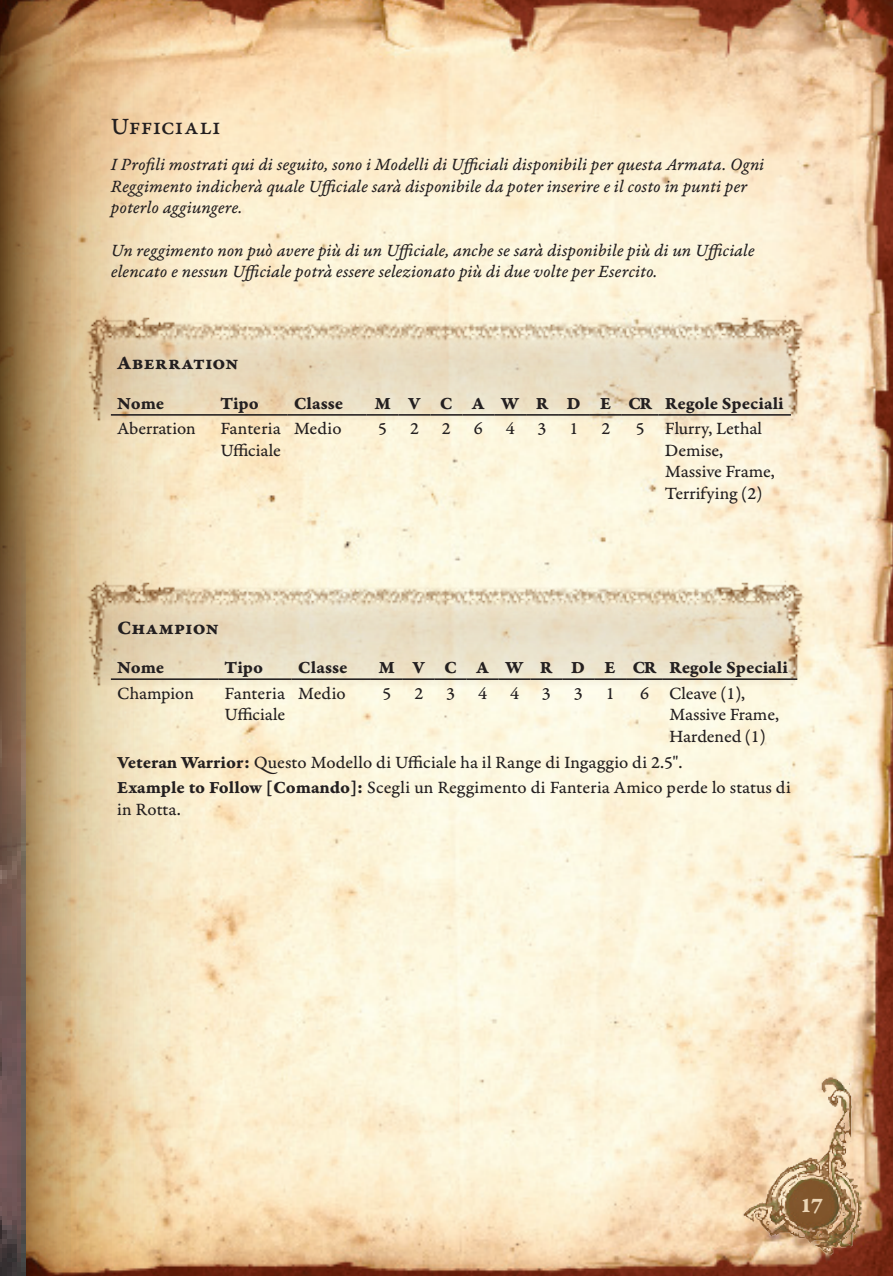
<style>
.page{position:relative;width:893px;height:1276px;background:#fff}
.page>*{position:absolute;margin:0;border:0;box-sizing:border-box;transform-origin:0 0}
.ConHEAD_2{font:24.75px "Garamond Premr Pro Med Capt";letter-spacing:.005em;color:#231f20}
.t1{font:22.5px "Garamond Premr Pro Bd Capt";color:#ecd6b6}
.ConText{font:20.25px "Garamond Premr Pro Bd Capt";color:#231f20}
.ConText-2{font:18.22px "Garamond Premr Pro It Capt";color:#231f20}
.ConText-3{font:18.22px/21.4px "Garamond Premr Pro Capt";letter-spacing:-.025em;color:#231f20}
.ConText-4{font:18.22px/21.4px "Garamond Premr Pro Capt";letter-spacing:.01em;color:#231f20}
.ConTable{font:18.22px "Garamond Premr Pro Bd Capt";letter-spacing:-.015em;color:#231f20}
.ConTable-2{font:18.22px "Garamond Premr Pro Capt";color:#231f20}
.s1{font-family:"Garamond Premr Pro Bd Capt"}
</style>
<div class="page">
<img style="left:225px;top:0;width:668px;height:1276px">
<svg style="left:112px;top:0;width:113px;height:1276px;background:#f3ddb7"></svg>
<svg style="left:1px;top:0;width:111px;height:1276px;background:#c1a070"></svg>
<svg style="left:0;top:0;width:1px;height:478px"></svg>
<img style="left:695px;top:998px;width:172px;height:265px">
<img style="left:0;top:478px;width:26px;height:798px">
<img style="left:65px;top:314px;width:762px;height:181px">
<img style="left:65px;top:578px;width:762px;height:181px">
<hr style="left:111px;top:414px;width:103px;height:2px;background:#231f20">
<hr style="left:214px;top:414px;width:73px;height:2px;background:#231f20">
<hr style="left:287px;top:414px;width:80px;height:2px;background:#231f20">
<hr style="left:367px;top:414px;width:32px;height:2px;background:#231f20">
<hr style="left:399px;top:414px;width:31px;height:2px;background:#231f20">
<hr style="left:430px;top:414px;width:32px;height:2px;background:#231f20">
<hr style="left:462px;top:414px;width:32px;height:2px;background:#231f20">
<hr style="left:494px;top:414px;width:32px;height:2px;background:#231f20">
<hr style="left:526px;top:414px;width:32px;height:2px;background:#231f20">
<hr style="left:558px;top:414px;width:32px;height:2px;background:#231f20">
<hr style="left:590px;top:414px;width:32px;height:2px;background:#231f20">
<hr style="left:622px;top:414px;width:37px;height:2px;background:#231f20">
<hr style="left:659px;top:414px;width:132px;height:2px;background:#231f20">
<hr style="left:111px;top:678px;width:107px;height:2px;background:#231f20">
<hr style="left:218px;top:678px;width:74px;height:2px;background:#231f20">
<hr style="left:292px;top:678px;width:79px;height:2px;background:#231f20">
<hr style="left:371px;top:678px;width:32px;height:2px;background:#231f20">
<hr style="left:403px;top:678px;width:32px;height:2px;background:#231f20">
<hr style="left:435px;top:678px;width:32px;height:2px;background:#231f20">
<hr style="left:467px;top:678px;width:31px;height:2px;background:#231f20">
<hr style="left:498px;top:678px;width:32px;height:2px;background:#231f20">
<hr style="left:530px;top:678px;width:32px;height:2px;background:#231f20">
<hr style="left:562px;top:678px;width:32px;height:2px;background:#231f20">
<hr style="left:594px;top:678px;width:32px;height:2px;background:#231f20">
<hr style="left:626px;top:678px;width:37px;height:2px;background:#231f20">
<hr style="left:663px;top:678px;width:134px;height:2px;background:#231f20">
<p class="ConHEAD_2" style="left:111px;top:112px;width:111px">Ufficiali</p>
<p class="ConText-2" style="left:111px;top:154px;width:655px">I Profili mostrati qui di seguito, sono i Modelli di Ufficiali disponibili per questa Armata. Ogni</p>
<p class="ConText-2" style="left:111px;top:175px;width:638px">Reggimento indicherà quale Ufficiale sarà disponibile da poter inserire e il costo in punti per</p>
<p class="ConText-2" style="left:111px;top:197px;width:133px">poterlo aggiungere.</p>
<p class="ConText-2" style="left:111px;top:239px;width:645px">Un reggimento non può avere più di un Ufficiale, anche se sarà disponibile più di un Ufficiale</p>
<p class="ConText-2" style="left:111px;top:261px;width:548px">elencato e nessun Ufficiale potrà essere selezionato più di due volte per Esercito.</p>
<p class="ConText" style="left:117px;top:350px;width:123px">Aberration</p>
<p class="ConTable" style="left:117px;top:391px;width:49px">Nome</p>
<p class="ConTable" style="left:220px;top:391px;width:40px">Tipo</p>
<p class="ConTable" style="left:294px;top:391px;width:51px">Classe</p>
<p class="ConTable" style="left:374px;top:391px;width:18px">M</p>
<p class="ConTable" style="left:408px;top:391px;width:14px">V</p>
<p class="ConTable" style="left:440px;top:391px;width:14px">C</p>
<p class="ConTable" style="left:472px;top:391px;width:14px">A</p>
<p class="ConTable" style="left:501px;top:391px;width:19px">W</p>
<p class="ConTable" style="left:536px;top:391px;width:14px">R</p>
<p class="ConTable" style="left:567px;top:391px;width:15px">D</p>
<p class="ConTable" style="left:600px;top:391px;width:13px">E</p>
<p class="ConTable" style="left:628px;top:391px;width:26px">CR</p>
<p class="ConTable" style="left:665px;top:391px;width:120px">Regole Speciali</p>
<p class="ConText-3" style="left:117px;top:418px;width:80px">Aberration</p>
<p class="ConText-3" style="left:220px;top:418px;width:62px">Fanteria<br>Ufficiale</p>
<p class="ConText-3" style="left:294px;top:418px;width:49px">Medio</p>
<p class="ConTable-2" style="left:378px;top:418px;width:10px">5</p>
<p class="ConTable-2" style="left:410px;top:418px;width:10px">2</p>
<p class="ConTable-2" style="left:442px;top:418px;width:10px">2</p>
<p class="ConTable-2" style="left:474px;top:418px;width:10px">6</p>
<p class="ConTable-2" style="left:506px;top:418px;width:10px">4</p>
<p class="ConTable-2" style="left:538px;top:418px;width:10px">3</p>
<p class="ConTable-2" style="left:569px;top:418px;width:10px">1</p>
<p class="ConTable-2" style="left:601px;top:418px;width:10px">2</p>
<p class="ConText-3" style="left:636px;top:418px;width:10px">5</p>
<p class="ConText-3" style="left:665px;top:418px;width:111px">Flurry, Lethal<br>Demise,<br>Massive Frame,<br>Terrifying (2)</p>
<p class="ConText" style="left:117px;top:615px;width:103px">Champion</p>
<p class="ConTable" style="left:117px;top:656px;width:49px">Nome</p>
<p class="ConTable" style="left:225px;top:656px;width:40px">Tipo</p>
<p class="ConTable" style="left:298px;top:656px;width:51px">Classe</p>
<p class="ConTable" style="left:379px;top:656px;width:18px">M</p>
<p class="ConTable" style="left:412px;top:656px;width:14px">V</p>
<p class="ConTable" style="left:444px;top:656px;width:14px">C</p>
<p class="ConTable" style="left:476px;top:656px;width:14px">A</p>
<p class="ConTable" style="left:506px;top:656px;width:19px">W</p>
<p class="ConTable" style="left:540px;top:656px;width:14px">R</p>
<p class="ConTable" style="left:571px;top:656px;width:15px">D</p>
<p class="ConTable" style="left:604px;top:656px;width:13px">E</p>
<p class="ConTable" style="left:632px;top:656px;width:26px">CR</p>
<p class="ConTable" style="left:669px;top:656px;width:120px">Regole Speciali</p>
<p class="ConText-3" style="left:117px;top:683px;width:78px">Champion</p>
<p class="ConText-3" style="left:225px;top:683px;width:62px">Fanteria<br>Ufficiale</p>
<p class="ConText-3" style="left:298px;top:683px;width:49px">Medio</p>
<p class="ConTable-2" style="left:382px;top:682px;width:10px">5</p>
<p class="ConTable-2" style="left:414px;top:682px;width:10px">2</p>
<p class="ConTable-2" style="left:446px;top:682px;width:10px">3</p>
<p class="ConTable-2" style="left:478px;top:682px;width:10px">4</p>
<p class="ConTable-2" style="left:510px;top:682px;width:10px">4</p>
<p class="ConTable-2" style="left:542px;top:682px;width:10px">3</p>
<p class="ConTable-2" style="left:574px;top:682px;width:10px">3</p>
<p class="ConTable-2" style="left:606px;top:682px;width:10px">1</p>
<p class="ConText-3" style="left:640px;top:683px;width:10px">6</p>
<p class="ConText-3" style="left:669px;top:683px;width:111px">Cleave (1),<br>Massive Frame,<br>Hardened (1)</p>
<p class="ConText-3" style="left:117px;top:751px;width:567px"><span class="s1">Veteran Warrior:</span> Questo Modello di Ufficiale ha il Range di Ingaggio di 2.5".</p>
<p class="ConText-4" style="left:117px;top:777px;width:675px"><span class="s1">Example to Follow [Comando]:</span> Scegli un Reggimento di Fanteria Amico perde lo status di in Rotta.</p>
<p class="t1" style="left:800px;top:1191px;width:25px">17</p>
</div>
